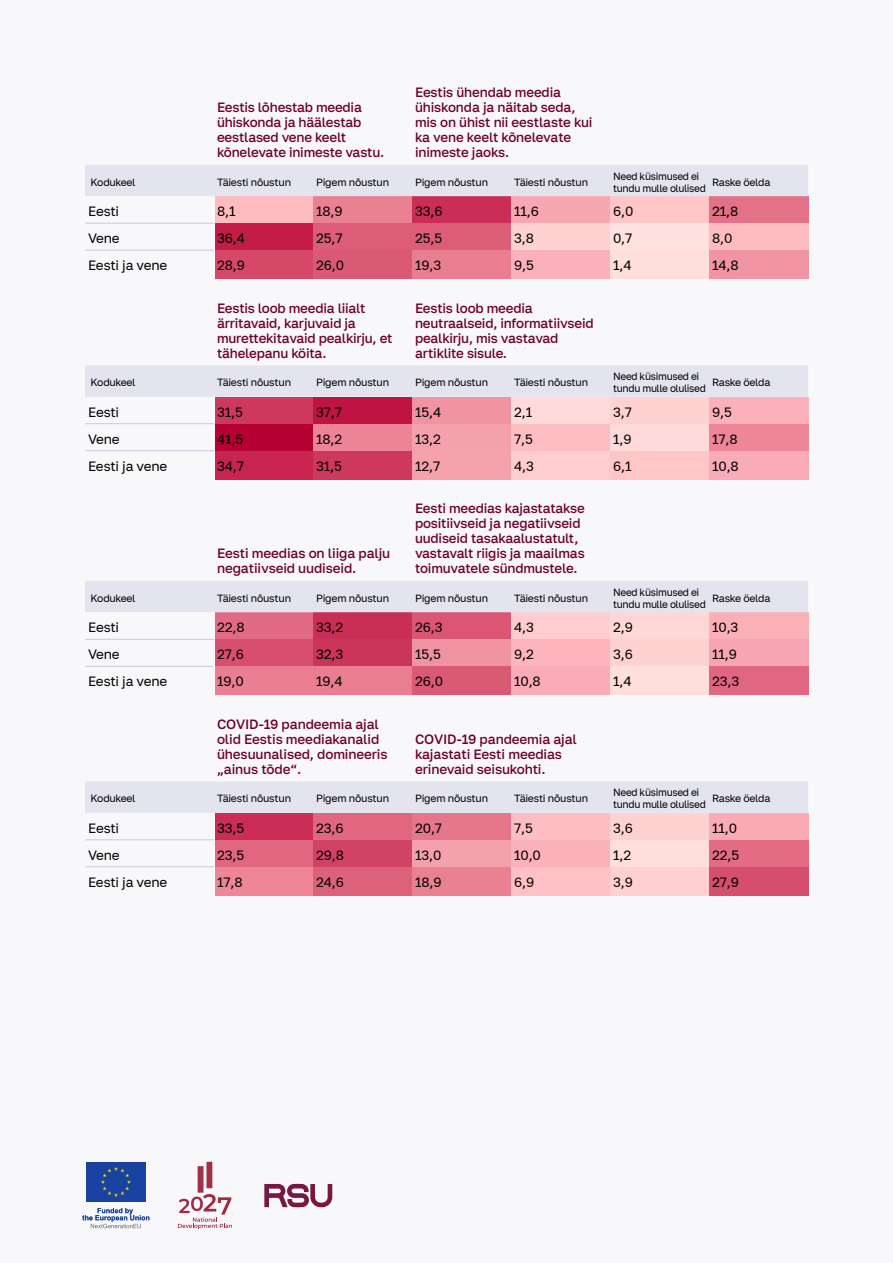
<style>
.page{position:relative;width:893px;height:1263px;background:#f8f8fb}
.page>*{position:absolute;margin:0;border:0;box-sizing:border-box;transform-origin:0 0}
.t1{font:500 13.5px/15px "University Text";letter-spacing:-.015em;color:#6e002b}
.t2{font:13.5px "University Text";letter-spacing:-.01em;color:#000}
.t3{font:10.5px "University Text";letter-spacing:-.02em;color:#000}
.t4{font:10.5px/12px "University Text";letter-spacing:-.02em;color:#000;scale:.96 1}
.t5{font:10.5px "University Text";letter-spacing:-.04em;color:#000}
</style>
<div class="page">
<div style="left:214px;top:813px;width:100px;height:29px;background:#ca2d55"></div>
<div style="left:313px;top:813px;width:100px;height:29px;background:#e1667f"></div>
<div style="left:412px;top:813px;width:100px;height:29px;background:#e5768c"></div>
<div style="left:511px;top:813px;width:100px;height:29px;background:#fdbec3"></div>
<div style="left:610px;top:813px;width:100px;height:29px;background:#ffd2d2"></div>
<div style="left:709px;top:813px;width:99px;height:29px;background:#f9aab5"></div>
<div style="left:214px;top:840px;width:100px;height:28px;background:#e1667f"></div>
<div style="left:313px;top:840px;width:100px;height:28px;background:#d14365"></div>
<div style="left:412px;top:840px;width:100px;height:28px;background:#f5a0ad"></div>
<div style="left:511px;top:840px;width:100px;height:28px;background:#fab1b9"></div>
<div style="left:610px;top:840px;width:100px;height:28px;background:#ffdfdc"></div>
<div style="left:709px;top:840px;width:99px;height:28px;background:#e46b84"></div>
<div style="left:214px;top:867px;width:100px;height:29px;background:#ee8698"></div>
<div style="left:313px;top:867px;width:100px;height:29px;background:#dc617a"></div>
<div style="left:412px;top:867px;width:100px;height:29px;background:#e98193"></div>
<div style="left:511px;top:867px;width:100px;height:29px;background:#ffc1c6"></div>
<div style="left:610px;top:867px;width:100px;height:29px;background:#ffd0d2"></div>
<div style="left:709px;top:867px;width:99px;height:29px;background:#d64e6d"></div>
<svg style="left:85px;top:165px;width:723px;height:648px"></svg>
<hr style="left:85px;top:223px;width:129px;height:1px;background:#c8c8dd">
<hr style="left:85px;top:250px;width:129px;height:1px;background:#c8c8dd">
<hr style="left:85px;top:423px;width:129px;height:1px;background:#c8c8dd">
<hr style="left:85px;top:450px;width:129px;height:1px;background:#c8c8dd">
<hr style="left:85px;top:639px;width:129px;height:1px;background:#c8c8dd">
<hr style="left:85px;top:666px;width:129px;height:1px;background:#c8c8dd">
<hr style="left:85px;top:839px;width:129px;height:1px;background:#c8c8dd">
<hr style="left:85px;top:866px;width:129px;height:1px;background:#c8c8dd">
<p class="t1" style="left:217px;top:100px;width:169px">Eestis lõhestab meedia ühiskonda ja häälestab eestlased vene keelt kõnelevate inimeste vastu.</p>
<p class="t1" style="left:415px;top:85px;width:179px">Eestis ühendab meedia ühiskonda ja näitab seda, mis on ühist nii eestlaste kui ka vene keelt kõnelevate inimeste jaoks.</p>
<p class="t5" style="left:90px;top:176px;width:47px">Kodukeel</p>
<p class="t3" style="left:217px;top:176px;width:76px">Täiesti nõustun</p>
<p class="t3" style="left:316px;top:176px;width:75px">Pigem nõustun</p>
<p class="t3" style="left:415px;top:176px;width:75px">Pigem nõustun</p>
<p class="t3" style="left:514px;top:176px;width:76px">Täiesti nõustun</p>
<p class="t4" style="left:613px;top:170px;width:98px">Need küsimused ei tundu mulle olulised</p>
<p class="t3" style="left:712px;top:176px;width:60px">Raske öelda</p>
<p class="t2" style="left:88px;top:203px;width:33px">Eesti</p>
<p class="t2" style="left:217px;top:203px;width:20px">8,1</p>
<p class="t2" style="left:316px;top:203px;width:28px">18,9</p>
<p class="t2" style="left:415px;top:203px;width:29px">33,6</p>
<p class="t2" style="left:514px;top:203px;width:26px">11,6</p>
<p class="t2" style="left:613px;top:203px;width:22px">6,0</p>
<p class="t2" style="left:712px;top:203px;width:28px">21,8</p>
<p class="t2" style="left:88px;top:230px;width:33px">Vene</p>
<p class="t2" style="left:217px;top:230px;width:29px">36,4</p>
<p class="t2" style="left:316px;top:230px;width:28px">25,7</p>
<p class="t2" style="left:415px;top:230px;width:29px">25,5</p>
<p class="t2" style="left:514px;top:230px;width:21px">3,8</p>
<p class="t2" style="left:613px;top:230px;width:21px">0,7</p>
<p class="t2" style="left:712px;top:230px;width:22px">8,0</p>
<p class="t2" style="left:88px;top:257px;width:81px">Eesti ja vene</p>
<p class="t2" style="left:217px;top:257px;width:29px">28,9</p>
<p class="t2" style="left:316px;top:257px;width:30px">26,0</p>
<p class="t2" style="left:415px;top:257px;width:28px">19,3</p>
<p class="t2" style="left:514px;top:257px;width:21px">9,5</p>
<p class="t2" style="left:613px;top:257px;width:20px">1,4</p>
<p class="t2" style="left:712px;top:257px;width:28px">14,8</p>
<p class="t1" style="left:217px;top:300px;width:177px">Eestis loob meedia liialt ärritavaid, karjuvaid ja murettekitavaid pealkirju, et tähelepanu köita.</p>
<p class="t1" style="left:415px;top:300px;width:180px">Eestis loob meedia neutraalseid, informatiivseid pealkirju, mis vastavad artiklite sisule.</p>
<p class="t5" style="left:90px;top:376px;width:47px">Kodukeel</p>
<p class="t3" style="left:217px;top:376px;width:76px">Täiesti nõustun</p>
<p class="t3" style="left:316px;top:376px;width:75px">Pigem nõustun</p>
<p class="t3" style="left:415px;top:376px;width:75px">Pigem nõustun</p>
<p class="t3" style="left:514px;top:376px;width:76px">Täiesti nõustun</p>
<p class="t4" style="left:613px;top:370px;width:98px">Need küsimused ei tundu mulle olulised</p>
<p class="t3" style="left:712px;top:376px;width:60px">Raske öelda</p>
<p class="t2" style="left:88px;top:404px;width:33px">Eesti</p>
<p class="t2" style="left:217px;top:404px;width:27px">31,5</p>
<p class="t2" style="left:316px;top:404px;width:27px">37,7</p>
<p class="t2" style="left:415px;top:404px;width:28px">15,4</p>
<p class="t2" style="left:514px;top:404px;width:20px">2,1</p>
<p class="t2" style="left:613px;top:404px;width:20px">3,7</p>
<p class="t2" style="left:712px;top:404px;width:21px">9,5</p>
<p class="t2" style="left:88px;top:431px;width:33px">Vene</p>
<p class="t2" style="left:217px;top:431px;width:28px">41,5</p>
<p class="t2" style="left:316px;top:431px;width:28px">18,2</p>
<p class="t2" style="left:415px;top:431px;width:27px">13,2</p>
<p class="t2" style="left:514px;top:431px;width:20px">7,5</p>
<p class="t2" style="left:613px;top:431px;width:20px">1,9</p>
<p class="t2" style="left:712px;top:431px;width:27px">17,8</p>
<p class="t2" style="left:88px;top:458px;width:81px">Eesti ja vene</p>
<p class="t2" style="left:217px;top:458px;width:28px">34,7</p>
<p class="t2" style="left:316px;top:458px;width:27px">31,5</p>
<p class="t2" style="left:415px;top:458px;width:27px">12,7</p>
<p class="t2" style="left:514px;top:458px;width:21px">4,3</p>
<p class="t2" style="left:613px;top:458px;width:20px">6,1</p>
<p class="t2" style="left:712px;top:458px;width:28px">10,8</p>
<p class="t1" style="left:217px;top:546px;width:175px">Eesti meedias on liiga palju negatiivseid uudiseid.</p>
<p class="t1" style="left:415px;top:501px;width:171px">Eesti meedias kajastatakse positiivseid ja negatiivseid uudiseid tasakaalustatult, vastavalt riigis ja maailmas toimuvatele sündmustele.</p>
<p class="t5" style="left:90px;top:592px;width:47px">Kodukeel</p>
<p class="t3" style="left:217px;top:592px;width:76px">Täiesti nõustun</p>
<p class="t3" style="left:316px;top:592px;width:75px">Pigem nõustun</p>
<p class="t3" style="left:415px;top:592px;width:75px">Pigem nõustun</p>
<p class="t3" style="left:514px;top:592px;width:76px">Täiesti nõustun</p>
<p class="t4" style="left:613px;top:586px;width:98px">Need küsimused ei tundu mulle olulised</p>
<p class="t3" style="left:712px;top:592px;width:60px">Raske öelda</p>
<p class="t2" style="left:88px;top:619px;width:33px">Eesti</p>
<p class="t2" style="left:217px;top:619px;width:29px">22,8</p>
<p class="t2" style="left:316px;top:619px;width:29px">33,2</p>
<p class="t2" style="left:415px;top:619px;width:29px">26,3</p>
<p class="t2" style="left:514px;top:619px;width:21px">4,3</p>
<p class="t2" style="left:613px;top:619px;width:21px">2,9</p>
<p class="t2" style="left:712px;top:619px;width:28px">10,3</p>
<p class="t2" style="left:88px;top:646px;width:33px">Vene</p>
<p class="t2" style="left:217px;top:646px;width:28px">27,6</p>
<p class="t2" style="left:316px;top:646px;width:29px">32,3</p>
<p class="t2" style="left:415px;top:646px;width:27px">15,5</p>
<p class="t2" style="left:514px;top:646px;width:21px">9,2</p>
<p class="t2" style="left:613px;top:646px;width:21px">3,6</p>
<p class="t2" style="left:712px;top:646px;width:26px">11,9</p>
<p class="t2" style="left:88px;top:673px;width:81px">Eesti ja vene</p>
<p class="t2" style="left:217px;top:673px;width:28px">19,0</p>
<p class="t2" style="left:316px;top:673px;width:28px">19,4</p>
<p class="t2" style="left:415px;top:673px;width:30px">26,0</p>
<p class="t2" style="left:514px;top:673px;width:28px">10,8</p>
<p class="t2" style="left:613px;top:673px;width:20px">1,4</p>
<p class="t2" style="left:712px;top:673px;width:29px">23,3</p>
<p class="t1" style="left:217px;top:716px;width:172px">COVID-19 pandeemia ajal olid Eestis meediakanalid ühesuunalised, domineeris „ainus tõde“.</p>
<p class="t1" style="left:415px;top:731px;width:163px">COVID-19 pandeemia ajal kajastati Eesti meedias erinevaid seisukohti.</p>
<p class="t5" style="left:90px;top:792px;width:47px">Kodukeel</p>
<p class="t3" style="left:217px;top:792px;width:76px">Täiesti nõustun</p>
<p class="t3" style="left:316px;top:792px;width:75px">Pigem nõustun</p>
<p class="t3" style="left:415px;top:792px;width:75px">Pigem nõustun</p>
<p class="t3" style="left:514px;top:792px;width:76px">Täiesti nõustun</p>
<p class="t4" style="left:613px;top:786px;width:98px">Need küsimused ei tundu mulle olulised</p>
<p class="t3" style="left:712px;top:792px;width:60px">Raske öelda</p>
<p class="t2" style="left:88px;top:820px;width:33px">Eesti</p>
<p class="t2" style="left:217px;top:820px;width:29px">33,5</p>
<p class="t2" style="left:316px;top:820px;width:29px">23,6</p>
<p class="t2" style="left:415px;top:820px;width:28px">20,7</p>
<p class="t2" style="left:514px;top:820px;width:20px">7,5</p>
<p class="t2" style="left:613px;top:820px;width:21px">3,6</p>
<p class="t2" style="left:712px;top:820px;width:27px">11,0</p>
<p class="t2" style="left:88px;top:847px;width:33px">Vene</p>
<p class="t2" style="left:217px;top:847px;width:29px">23,5</p>
<p class="t2" style="left:316px;top:847px;width:29px">29,8</p>
<p class="t2" style="left:415px;top:847px;width:28px">13,0</p>
<p class="t2" style="left:514px;top:847px;width:28px">10,0</p>
<p class="t2" style="left:613px;top:847px;width:20px">1,2</p>
<p class="t2" style="left:712px;top:847px;width:29px">22,5</p>
<p class="t2" style="left:88px;top:874px;width:81px">Eesti ja vene</p>
<p class="t2" style="left:217px;top:874px;width:27px">17,8</p>
<p class="t2" style="left:316px;top:874px;width:29px">24,6</p>
<p class="t2" style="left:415px;top:874px;width:28px">18,9</p>
<p class="t2" style="left:514px;top:874px;width:22px">6,9</p>
<p class="t2" style="left:613px;top:874px;width:21px">3,9</p>
<p class="t2" style="left:712px;top:874px;width:28px">27,9</p>
</div>
